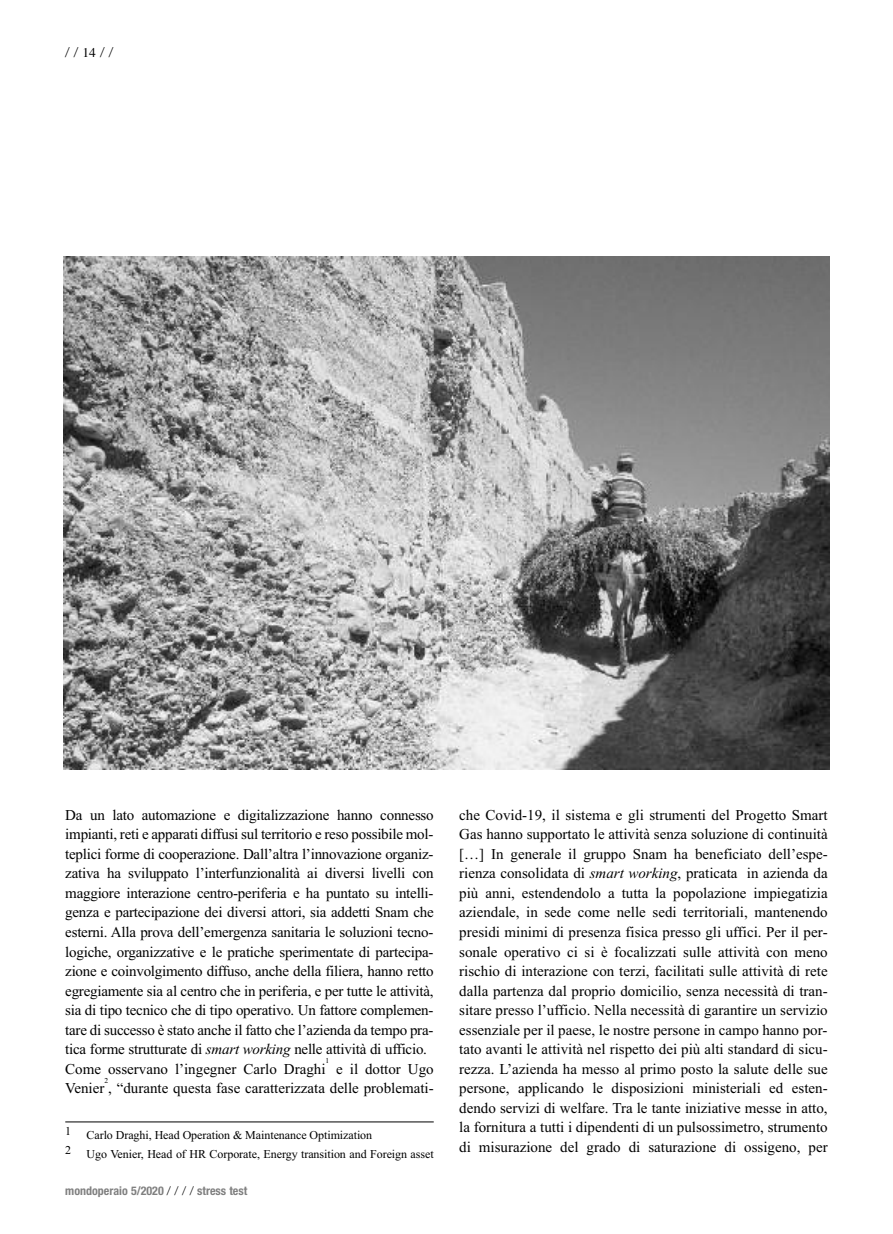
<style>
.page{position:relative;width:893px;height:1234px;background:#fff}
.page>*{position:absolute;margin:0;border:0;box-sizing:border-box;transform-origin:0 0}
.t1{font:15px/19.5px "Times New Roman";letter-spacing:-.015em;color:#000}
.t2{font:300 13.5px "Helvetica Neue";color:#000}
.t3{font:12px "Times New Roman";letter-spacing:-.005em;color:#000}
.t4{font:700 condensed 12px "Helvetica Neue";color:#808080}
.t5{font:7.5px "Times New Roman";color:#000}
.s1{font-family:"Times";font-weight:400}
.s2{font-style:italic}
.s3{font-weight:300;font-stretch:normal;color:#000}
</style>
<div class="page">
<hr style="left:65px;top:1121px;width:369px;height:1px;background:#000">
<img style="left:64px;top:256px;width:765px;height:512px">
<p class="t2" style="left:65px;top:44px;width:49px">//<span class="s1">14</span>//</p>
<p class="t1" style="left:65px;top:804px;width:370px">Da un lato automazione e digitalizzazione hanno connesso impianti, reti e apparati diffusi sul territorio e reso possibile mol&shy;teplici forme di cooperazione. Dall’altra l’innovazione organiz&shy;zativa ha sviluppato l’interfunzionalità ai diversi livelli con maggiore interazione centro-periferia e ha puntato su intelli&shy;genza e partecipazione dei diversi attori, sia addetti Snam che esterni. Alla prova dell’emergenza sanitaria le soluzioni tecno&shy;logiche, organizzative e le pratiche sperimentate di partecipa&shy;zione e coinvolgimento diffuso, anche della filiera, hanno retto egregiamente sia al centro che in periferia, e per tutte le attività, sia di tipo tecnico che di tipo operativo. Un fattore complemen&shy;tare di successo è stato anche il fatto che l’azienda da tempo pra&shy;tica forme strutturate di <span class="s2">smart working</span> nelle attività di ufficio.<br>Come osservano l’ingegner Carlo Draghi</p>
<p class="t5" style="left:326px;top:1056px;width:5px">1</p>
<p class="t1" style="left:65px;top:1058px;width:370px;text-align:right">e il dottor Ugo<br>Venier , “durante questa fase caratterizzata delle problemati-</p>
<p class="t5" style="left:104px;top:1075px;width:5px">2</p>
<p class="t3" style="left:65px;top:1123px;width:7px">1</p>
<p class="t3" style="left:87px;top:1127px;width:287px">Carlo Draghi, Head Operation &amp; Maintenance Optimization</p>
<p class="t3" style="left:65px;top:1142px;width:7px">2</p>
<p class="t3" style="left:87px;top:1146px;width:349px">Ugo Venier, Head of HR Corporate, Energy transition and Foreign asset</p>
<p class="t4" style="left:65px;top:1180px;width:184px">mondoperaio 5/2020 <span class="s3">/ / / /</span> stress test</p>
<p class="t1" style="left:459px;top:804px;width:370px;text-align:justify">che Covid-19, il sistema e gli strumenti del Progetto Smart Gas hanno supportato le attività senza soluzione di continuità […] In generale il gruppo Snam ha beneficiato dell’espe&shy;rienza consolidata di <span class="s2">smart working</span>, praticata in azienda da più anni, estendendolo a tutta la popolazione impiegatizia aziendale, in sede come nelle sedi territoriali, mantenendo presidi minimi di presenza fisica presso gli uffici. Per il per&shy;sonale operativo ci si è focalizzati sulle attività con meno rischio di interazione con terzi, facilitati sulle attività di rete dalla partenza dal proprio domicilio, senza necessità di tran&shy;sitare presso l’ufficio. Nella necessità di garantire un servizio essenziale per il paese, le nostre persone in campo hanno por&shy;tato avanti le attività nel rispetto dei più alti standard di sicu&shy;rezza. L’azienda ha messo al primo posto la salute delle sue persone, applicando le disposizioni ministeriali ed esten&shy;dendo servizi di welfare. Tra le tante iniziative messe in atto, la fornitura a tutti i dipendenti di un pulsossimetro, strumento di misurazione del grado di saturazione di ossigeno, per</p>
</div>
